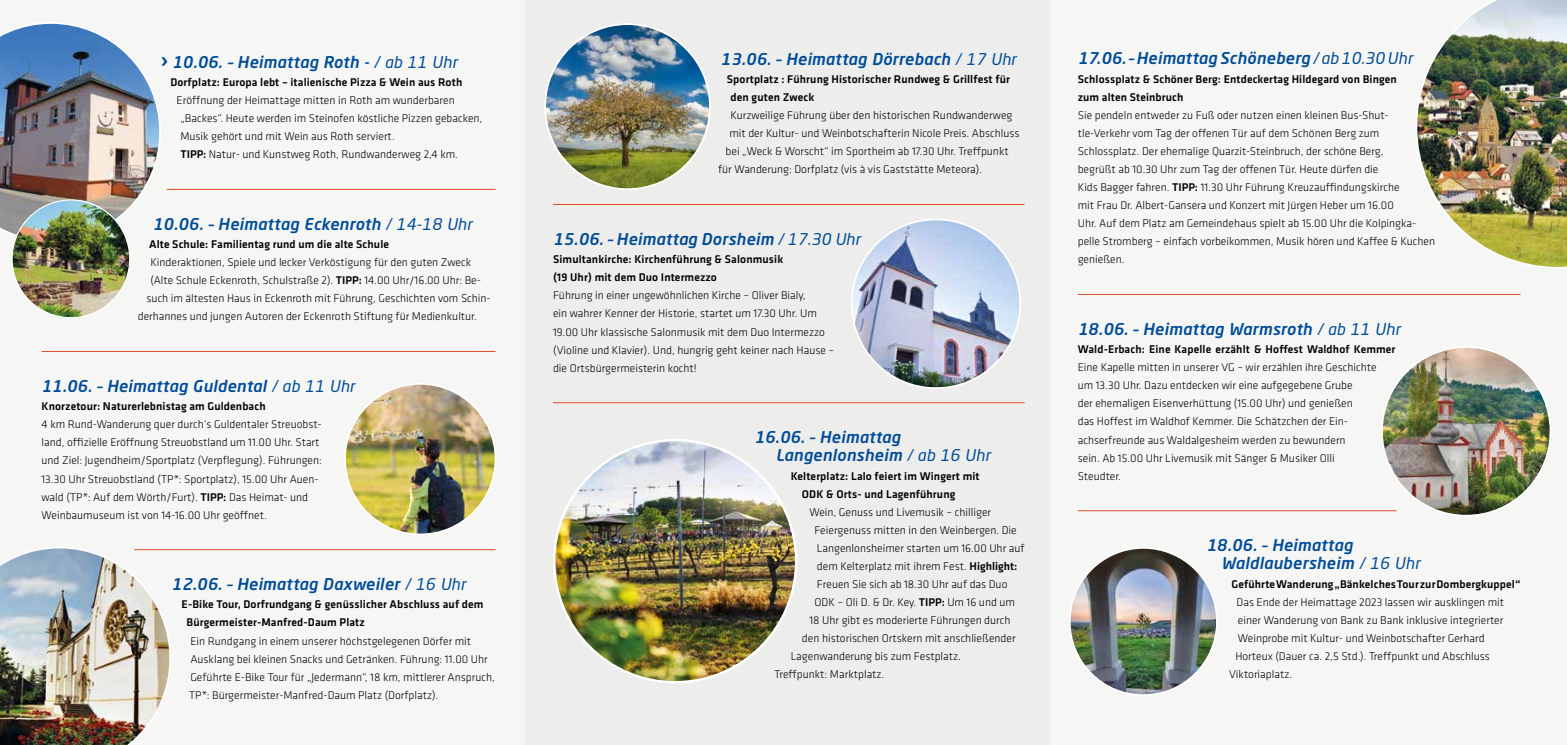
<style>
.page{position:relative;width:1567px;height:745px;background:#fff}
.page>*{position:absolute;margin:0;border:0;box-sizing:border-box;transform-origin:0 0}
.t1{font:italic 500 16px/18px "Neo Sans Std";letter-spacing:.02em;color:#004c99}
.t2{font:300 11.62px/18.1px "Klavika";color:#000}
.t3{font:500 11.62px/18.1px "Klavika";letter-spacing:.01em;color:#000}
.s1{font-family:"Absara Sans TF";font-weight:700;font-style:normal;font-size:21.38px}
.s2{font-weight:400}
.s3{font-weight:500}
</style>
<div class="page">
<div style="left:0;top:0;width:1566px;height:744px;background:#f6f6f5"></div>
<div style="left:524px;top:0;width:525px;height:744px;background:#ededeb"></div>
<hr style="left:167px;top:189px;width:328px;height:1px;background:#e04e2a">
<hr style="left:42px;top:351px;width:453px;height:1px;background:#e04e2a">
<hr style="left:134px;top:549px;width:361px;height:1px;background:#e04e2a">
<hr style="left:553px;top:204px;width:471px;height:1px;background:#e04e2a">
<hr style="left:553px;top:402px;width:471px;height:1px;background:#e04e2a">
<hr style="left:1077px;top:294px;width:443px;height:1px;background:#e04e2a">
<hr style="left:1077px;top:510px;width:319px;height:1px;background:#e04e2a">
<img style="left:1417px;top:0;width:149px;height:267px">
<img style="left:1381px;top:349px;width:167px;height:164px">
<img style="left:853px;top:221px;width:167px;height:166px">
<img style="left:1069px;top:547px;width:147px;height:147px;border-radius:74px">
<img style="left:0;top:548px;width:172px;height:196px">
<img style="left:345px;top:383px;width:150px;height:151px;border-radius:75px">
<img style="left:0;top:23px;width:159px;height:210px">
<img style="left:12px;top:200px;width:118px;height:116px">
<img style="left:545px;top:24px;width:165px;height:165px;border-radius:82px">
<img style="left:554px;top:440px;width:242px;height:241px;border-radius:121px">
<h1 class="t1" style="left:162px;top:53px;width:297px"><span class="s1">›</span> 10.06. – Heimattag Roth - <span class="s2">/ ab 11 Uhr</span></h1>
<p class="t3" style="left:170px;top:73px;width:293px">Dorfplatz: Europa lebt – italienische Pizza &amp; Wein aus Roth</p>
<p class="t2" style="left:180px;top:91px;width:303px;text-indent:-4px">Eröffnung der Heimattage mitten in Roth am wunderbaren „Backes“. Heute werden im Steinofen köstliche Pizzen gebacken, Musik gehört und mit Wein aus Roth serviert.<br><span class="s3">TIPP:</span> Natur- und Kunstweg Roth, Rundwanderweg 2,4 km.</p>
<h1 class="t1" style="left:153px;top:214px;width:321px">10.06. – Heimattag Eckenroth <span class="s2">/ 14-18 Uhr</span></h1>
<p class="t3" style="left:149px;top:235px;width:241px">Alte Schule: Familientag rund um die alte Schule</p>
<p class="t2" style="left:150px;top:253px;width:322px">Kinderaktionen, Spiele und lecker Verköstigung für den guten Zweck</p>
<p class="t2" style="left:150px;top:271px;width:332px">(Alte Schule Eckenroth, Schulstraße 2). <span class="s3">TIPP:</span> 14.00 Uhr/16.00 Uhr: Be-</p>
<p class="t2" style="left:147px;top:289px;width:346px">such im ältesten Haus in Eckenroth mit Führung, Geschichten vom Schin-</p>
<p class="t2" style="left:138px;top:307px;width:340px">derhannes und jungen Autoren der Eckenroth Stiftung für Medienkultur.</p>
<h1 class="t1" style="left:42px;top:376px;width:315px">11.06. – Heimattag Guldental <span class="s2">/ ab 11 Uhr</span></h1>
<p class="t3" style="left:42px;top:396px;width:225px">Knorzetour: Naturerlebnistag am Guldenbach</p>
<p class="t2" style="left:42px;top:415px;width:282px">4 km Rund-Wanderung quer durch‘s Guldentaler Streuobst&shy;land, offizielle Eröffnung Streuobstland um 11.00 Uhr. Start und Ziel: Jugendheim/Sportplatz (Verpflegung). Führungen:<br>13.30 Uhr Streuobstland (TP*: Sportplatz), 15.00 Uhr Auen&shy;wald (TP*: Auf dem Wörth/Furt). <span class="s3">TIPP:</span> Das Heimat- und Weinbaumuseum ist von 14-16.00 Uhr geöffnet.</p>
<h1 class="t1" style="left:172px;top:574px;width:296px">12.06. – Heimattag Daxweiler <span class="s2">/ 16 Uhr</span></h1>
<p class="t3" style="left:187px;top:594px;width:298px;text-indent:-5px">E-Bike Tour, Dorfrundgang &amp; genüsslicher Abschluss auf dem<br>Bürgermeister-Manfred-Daum Platz</p>
<p class="t2" style="left:189px;top:631px;width:307px">Ein Rundgang in einem unserer höchstgelegenen Dörfer mit Ausklang bei kleinen Snacks und Getränken. Führung: 11.00 Uhr Geführte E-Bike Tour für „Jedermann“, 18 km, mittlerer Anspruch, TP*: Bürgermeister-Manfred-Daum Platz (Dorfplatz).</p>
<h1 class="t1" style="left:720px;top:50px;width:297px">13.06. – Heimattag Dörrebach <span class="s2">/ 17 Uhr</span></h1>
<p class="t3" style="left:730px;top:70px;width:281px;text-indent:-4px">Sportplatz : Führung Historischer Rundweg &amp; Grillfest für den guten Zweck</p>
<p class="t2" style="left:730px;top:106px;width:283px">Kurzweilige Führung über den historischen Rundwanderweg</p>
<p class="t2" style="left:729px;top:124px;width:291px">mit der Kultur- und Weinbotschafterin Nicole Preis. Abschluss</p>
<p class="t2" style="left:725px;top:142px;width:284px">bei „Weck &amp; Worscht“ im Sportheim ab 17.30 Uhr. Treffpunkt</p>
<p class="t2" style="left:718px;top:160px;width:265px">für Wanderung: Dorfplatz (vis à vis Gaststätte Meteora).</p>
<h1 class="t1" style="left:553px;top:230px;width:309px">15.06. – Heimattag Dorsheim <span class="s2">/ 17.30 Uhr</span></h1>
<p class="t3" style="left:553px;top:250px;width:232px">Simultankirche: Kirchenführung &amp; Salonmusik (19 Uhr) mit dem Duo Intermezzo</p>
<p class="t2" style="left:553px;top:286px;width:283px">Führung in einer ungewöhnlichen Kirche – Oliver Bialy,<br>ein wahrer Kenner der Historie, startet um 17.30 Uhr. Um 19.00 Uhr klassische Salonmusik mit dem Duo Intermezzo (Violine und Klavier). Und, hungrig geht keiner nach Hause – die Ortsbürgermeisterin kocht!</p>
<h1 class="t1" style="left:775px;top:428px;width:216px;text-indent:-21px">16.06. – Heimattag<br>Langenlonsheim <span class="s2">/ ab 16 Uhr</span></h1>
<p class="t3" style="left:802px;top:466px;width:179px;text-indent:-11px">Kelterplatz: Lalo feiert im Wingert mit<br>ODK &amp; Orts- und Lagenführung</p>
<p class="t2" style="left:809px;top:502px;width:183px">Wein, Genuss und Livemusik – chilliger</p>
<p class="t2" style="left:814px;top:520px;width:204px">Feiergenuss mitten in den Weinbergen. Die</p>
<p class="t2" style="left:816px;top:538px;width:209px">Langenlonsheimer starten um 16.00 Uhr auf</p>
<p class="t2" style="left:816px;top:556px;width:202px">dem Kelterplatz mit ihrem Fest. <span class="s3">Highlight:</span></p>
<p class="t2" style="left:816px;top:574px;width:192px">Freuen Sie sich ab 18.30 Uhr auf das Duo</p>
<p class="t2" style="left:814px;top:592px;width:202px">ODK – Oli D. &amp; Dr. Key. <span class="s3">TIPP:</span> Um 16 und um</p>
<p class="t2" style="left:809px;top:610px;width:203px">18 Uhr gibt es moderierte Führungen durch</p>
<p class="t2" style="left:802px;top:628px;width:215px">den historischen Ortskern mit anschließender</p>
<p class="t2" style="left:790px;top:647px;width:172px">Lagenwanderung bis zum Festplatz.</p>
<p class="t2" style="left:774px;top:665px;width:111px">Treffpunkt: Marktplatz.</p>
<h1 class="t1" style="left:1077px;top:49px;width:337px">17.06. – Heimattag Schöneberg <span class="s2">/ ab 10.30 Uhr</span></h1>
<p class="t3" style="left:1077px;top:69px;width:320px">Schlossplatz &amp; Schöner Berg: Entdeckertag Hildegard von Bingen zum alten Steinbruch</p>
<p class="t2" style="left:1077px;top:106px;width:359px">Sie pendeln entweder zu Fuß oder nutzen einen kleinen Bus-Shut&shy;tle-Verkehr vom Tag der offenen Tür auf dem Schönen Berg zum Schlossplatz. Der ehemalige Quarzit-Steinbruch, der schöne Berg,<br>begrüßt ab 10.30 Uhr zum Tag der offenen Tür. Heute dürfen die<br>Kids Bagger fahren. <span class="s3">TIPP:</span> 11.30 Uhr Führung Kreuzauffindungskirche<br>mit Frau Dr. Albert-Gansera und Konzert mit Jürgen Heber um 16.00<br>Uhr. Auf dem Platz am Gemeindehaus spielt ab 15.00 Uhr die Kolpingka&shy;pelle Stromberg – einfach vorbeikommen, Musik hören und Kaffee &amp; Kuchen genießen.</p>
<h1 class="t1" style="left:1077px;top:319px;width:324px">18.06. – Heimattag Warmsroth <span class="s2">/ ab 11 Uhr</span></h1>
<p class="t3" style="left:1077px;top:340px;width:319px">Wald-Erbach: Eine Kapelle erzählt &amp; Hoffest Waldhof Kemmer</p>
<p class="t2" style="left:1077px;top:358px;width:300px">Eine Kapelle mitten in unserer VG – wir erzählen ihre Geschichte um 13.30 Uhr. Dazu entdecken wir eine aufgegebene Grube<br>der ehemaligen Eisenverhüttung (15.00 Uhr) und genießen<br>das Hoffest im Waldhof Kemmer. Die Schätzchen der Ein&shy;achserfreunde aus Waldalgesheim werden zu bewundern<br>sein. Ab 15.00 Uhr Livemusik mit Sänger &amp; Musiker Olli Steudter.</p>
<h1 class="t1" style="left:1221px;top:535px;width:200px;text-indent:-15px">18.06. – Heimattag<br>Waldlaubersheim <span class="s2">/ 16 Uhr</span></h1>
<p class="t3" style="left:1231px;top:574px;width:290px">Geführte Wanderung „Bänkelches Tour zur Dombergkuppel“</p>
<p class="t2" style="left:1236px;top:592px;width:269px">Das Ende der Heimattage 2023 lassen wir ausklingen mit</p>
<p class="t2" style="left:1237px;top:610px;width:267px">einer Wanderung von Bank zu Bank inklusive integrierter</p>
<p class="t2" style="left:1237px;top:628px;width:248px">Weinprobe mit Kultur- und Weinbotschafter Gerhard</p>
<p class="t2" style="left:1235px;top:646px;width:256px">Horteux (Dauer ca. 2,5 Std.). Treffpunkt und Abschluss</p>
<p class="t2" style="left:1228px;top:664px;width:65px">Viktoriaplatz.</p>
</div>
